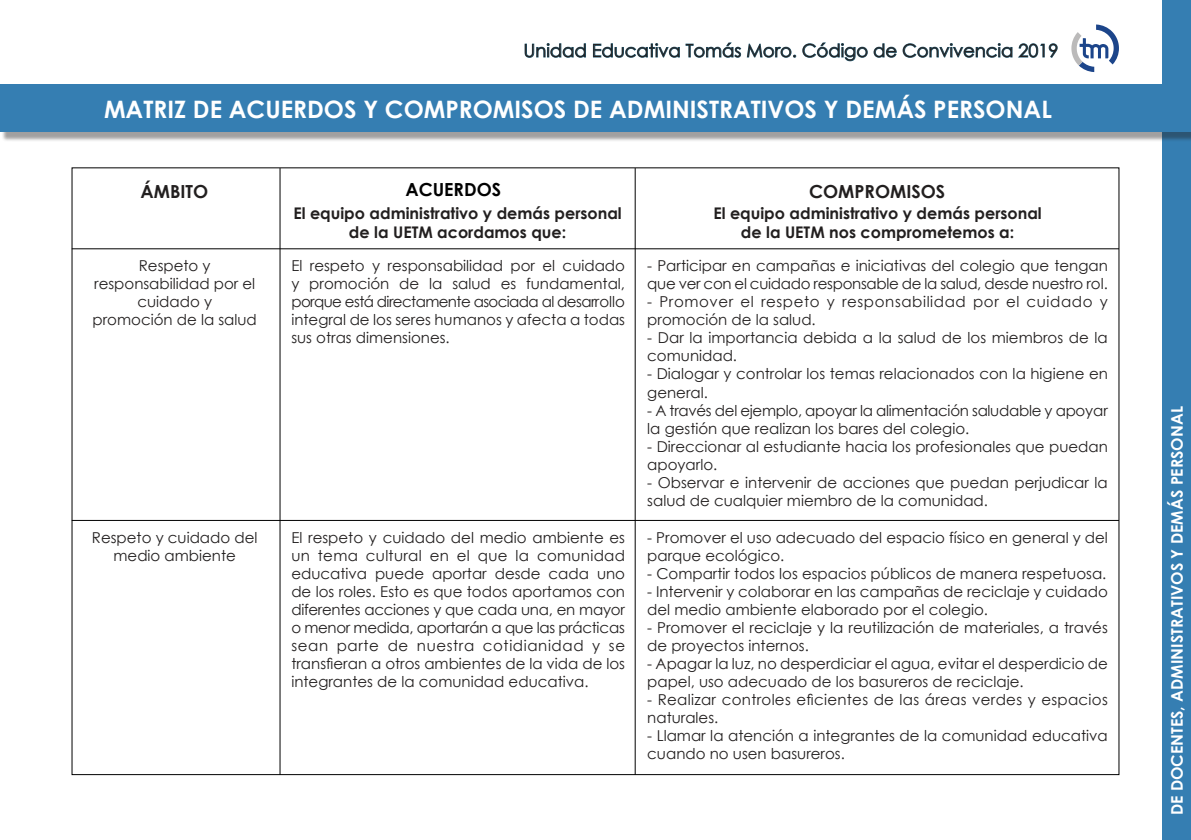
<style>
.page{position:relative;width:1191px;height:840px;background:#fff}
.page>*{position:absolute;margin:0;border:0;box-sizing:border-box;transform-origin:0 0}
.t1{font:700 24px "Century Gothic";color:#fff}
.t2{font:18px "Century Gothic";color:#221f1f}
.t3{font:700 18px "Century Gothic";color:#221f1f}
.t4{font:700 18px "Century Gothic";color:#010101}
.t5{font:700 16px/19.2px "Century Gothic";color:#221f1f;text-align:center}
.t6{font:700 16px "Century Gothic";color:#fff}
.t7{font:15px/18px "Century Gothic";color:#221f1f}
.t8{font:15px/18px "Century Gothic";letter-spacing:-.02em;color:#221f1f}
.t9{font:15px/18px "Century Gothic";letter-spacing:.04em;color:#221f1f}
.t10{font:15px/18px "Century Gothic";letter-spacing:.02em;color:#221f1f}
</style>
<div class="page">
<div style="left:1162px;top:0;width:29px;height:839px;background:#357eb2"></div>
<div style="left:2px;top:86px;width:1189px;height:55px;background:#221f1f;opacity:.43"></div>
<div style="left:0;top:84px;width:1191px;height:48px;background:#357eb2"></div>
<hr style="left:72px;top:248px;width:1047px;height:1px;background:#000">
<hr style="left:72px;top:520px;width:1047px;height:1px;background:#000">
<hr style="left:280px;top:168px;width:1px;height:606px;background:#010101">
<hr style="left:635px;top:168px;width:1px;height:606px;background:#010101">
<svg style="left:1071px;top:24px;width:48px;height:48px"></svg>
<svg style="left:524px;top:43px;width:62px;height:15px"></svg>
<svg style="left:593px;top:42px;width:203px;height:16px"></svg>
<svg style="left:802px;top:42px;width:256px;height:20px"></svg>
<p class="t2" style="left:523px;top:43px;width:536px">Unidad Educativa Tomás Moro. Código de Convivencia 2019</p>
<h1 class="t1" style="left:104px;top:99px;width:949px">MATRIZ DE ACUERDOS Y COMPROMISOS DE ADMINISTRATIVOS Y DEMÁS PERSONAL</h1>
<p class="t3" style="left:140px;top:183px;width:69px">ÁMBITO</p>
<p class="t4" style="left:405px;top:181px;width:97px">ACUERDOS</p>
<p class="t3" style="left:809px;top:183px;width:138px">COMPROMISOS</p>
<p class="t5" style="left:293px;top:204px;width:330px">El equipo administrativo y demás personal de la UETM acordamos que:</p>
<p class="t5" style="left:713px;top:204px;width:330px">El equipo administrativo y demás personal de la UETM nos comprometemos a:</p>
<p class="t7" style="left:93px;top:258px;width:166px;text-align:center">Respeto y responsabilidad por el cuidado y<br>promoción de la salud</p>
<p class="t7" style="left:647px;top:258px;width:462px">- Participar en campañas e iniciativas del colegio que tengan que ver con el cuidado responsable de la salud, desde nuestro rol.</p>
<p class="t9" style="left:647px;top:294px;width:462px">- Promover el respeto y responsabilidad por el cuidado y promoción de la salud.</p>
<p class="t7" style="left:647px;top:330px;width:462px">- Dar la importancia debida a la salud de los miembros de la comunidad.</p>
<p class="t7" style="left:647px;top:366px;width:462px">- Dialogar y controlar los temas relacionados con la higiene en general.</p>
<p class="t8" style="left:647px;top:402px;width:462px">- A través del ejemplo, apoyar la alimentación saludable y apoyar la gestión que realizan los bares del colegio.</p>
<p class="t7" style="left:647px;top:438px;width:462px">- Direccionar al estudiante hacia los profesionales que puedan apoyarlo.</p>
<p class="t7" style="left:647px;top:474px;width:462px">- Observar e intervenir de acciones que puedan perjudicar la salud de cualquier miembro de la comunidad.</p>
<p class="t7" style="left:647px;top:529px;width:462px">- Promover el uso adecuado del espacio físico en general y del parque ecológico.</p>
<p class="t7" style="left:647px;top:565px;width:461px">- Compartir todos los espacios públicos de manera respetuosa.</p>
<p class="t7" style="left:647px;top:583px;width:462px">- Intervenir y colaborar en las campañas de reciclaje y cuidado del medio ambiente elaborado por el colegio.</p>
<p class="t7" style="left:647px;top:619px;width:462px">- Promover el reciclaje y la reutilización de materiales, a través de proyectos internos.</p>
<p class="t7" style="left:647px;top:655px;width:462px">- Apagar la luz, no desperdiciar el agua, evitar el desperdicio de papel, uso adecuado de los basureros de reciclaje.</p>
<p class="t10" style="left:647px;top:690px;width:462px">- Realizar controles eficientes de las áreas verdes y espacios naturales.</p>
<p class="t7" style="left:647px;top:727px;width:462px">- Llamar la atención a integrantes de la comunidad educativa cuando no usen basureros.</p>
<p class="t7" style="left:291px;top:258px;width:335px;text-align:justify">El respeto y responsabilidad por el cuidado y promoción de la salud es fundamental, porque está directamente asociada al desarrollo integral de los seres humanos y afecta a todas sus otras dimensiones.</p>
<p class="t7" style="left:291px;top:529px;width:335px;text-align:justify">El respeto y cuidado del medio ambiente es un tema cultural en el que la comunidad educativa puede aportar desde cada uno de los roles. Esto es que todos aportamos con diferentes acciones y que cada una, en mayor o menor medida, aportarán a que las prácticas sean parte de nuestra cotidianidad y se transfieran a otros ambientes de la vida de los integrantes de la comunidad educativa.</p>
<p class="t7" style="left:92px;top:529px;width:167px;text-align:center">Respeto y cuidado del medio ambiente</p>
<p class="t6" style="left:1169px;top:815px;width:410px;rotate:-90deg">DE DOCENTES, ADMINISTRATIVOS Y DEMÁS PERSONAL</p>
</div>
